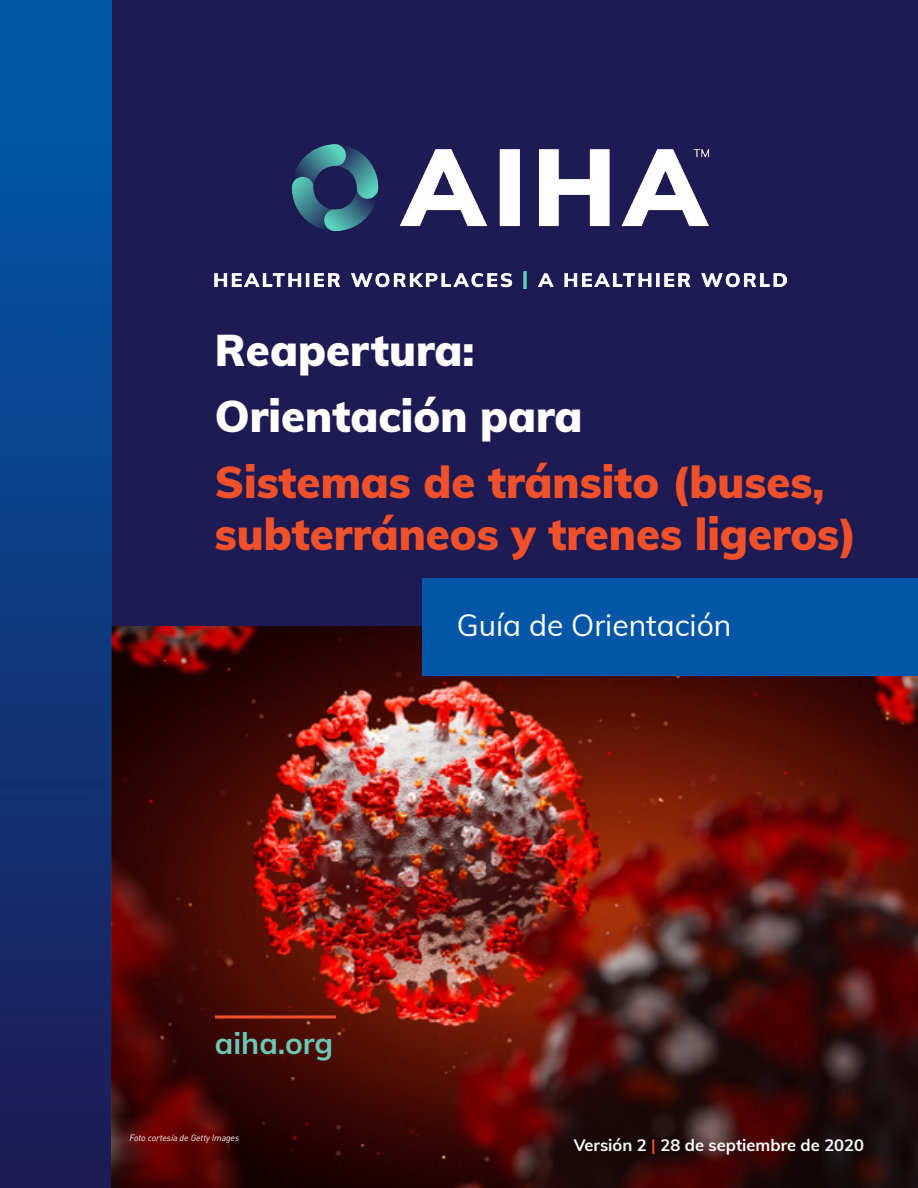
<style>
.page{position:relative;width:918px;height:1188px;background:#1e1a53}
.page>*{position:absolute;margin:0;border:0;box-sizing:border-box;transform-origin:0 0}
.t1{font:900 43.5px/52.2px "Muli";color:#f0512a}
.t2{font:900 43.5px/65.7px "Muli";color:#fff}
.t3{font:30px "Muli";color:#fff}
.t4{font:700 30px "Muli";color:#6bc7b8}
.t5{font:700 16.5px "Muli";color:#fff}
.t6{font:italic 9px "DINOT";letter-spacing:-.01em;color:#fff}
.s1{color:#f0512a}
</style>
<div class="page">
<img style="left:111px;top:626px;width:807px;height:562px">
<div style="left:0;top:0;width:111px;height:1188px;background:linear-gradient(to bottom,#005caf,#1d1b55)"></div>
<img style="left:215px;top:145px;width:571px;height:144px">
<div style="left:422px;top:578px;width:496px;height:97px;background:#0256a7"></div>
<hr style="left:215px;top:1015px;width:121px;height:3px;background:#f0512a">
<p class="t2" style="left:215px;top:316px;width:369px">Reapertura:<br>Orientación para</p>
<p class="t1" style="left:215px;top:454px;width:643px">Sistemas de tránsito (buses, subterráneos y trenes ligeros)</p>
<p class="t3" style="left:457px;top:604px;width:276px">Guía de Orientación</p>
<p class="t4" style="left:215px;top:1021px;width:120px">aiha.org</p>
<p class="t6" style="left:130px;top:1132px;width:111px">Foto cortesía de Getty Images</p>
<p class="t5" style="left:574px;top:1133px;width:292px">Versión 2 <span class="s1">|</span> 28 de septiembre de 2020</p>
</div>
